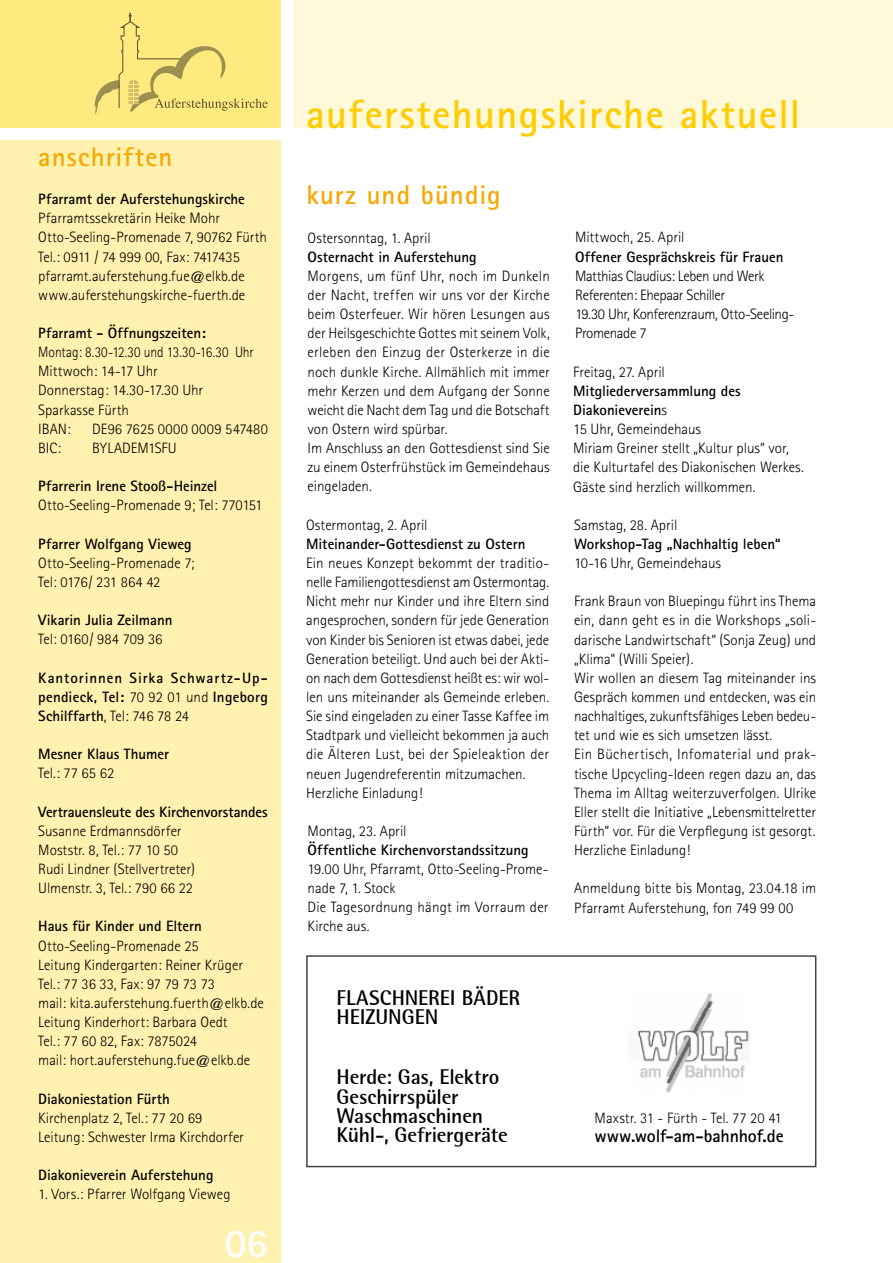
<style>
.page{position:relative;width:893px;height:1263px;background:#fff}
.page>*{position:absolute;margin:0;border:0;box-sizing:border-box;transform-origin:0 0}
.t1{font:700 40.5px "Rotis Sans Serif";letter-spacing:.035em;color:#fc0}
.t2{font:700 40.5px "Rotis Sans Serif";color:#fff}
.t3{font:700 27px "Rotis Sans Serif";letter-spacing:.035em;color:#f6a800}
.t4{font:700 21px/19.2px "Rotis Semi Sans";letter-spacing:-.005em;color:#000}
.t5{font:700 18px "Rotis Sans Serif";letter-spacing:-.01em;color:#000}
.t6{font:300 15px/19.2px "Rotis Sans Serif";color:#000}
.t7{font:700 15px/19.2px "Rotis Sans Serif";color:#000;text-align:justify}
.t8{font:300 15px/19.2px "Rotis Sans Serif";letter-spacing:-.03em;color:#000}
.t9{font:300 15px/19.2px "Rotis Sans Serif";color:#000;scale:.9 1}
.s1{font-weight:300}
.s2{font-weight:700}
</style>
<div class="page">
<div style="left:293px;top:0;width:600px;height:128px;background:#fff8d9"></div>
<div style="left:0;top:0;width:281px;height:128px;background:#ffea7f"></div>
<div style="left:0;top:140px;width:281px;height:1123px;background:#fff1af"></div>
<svg style="left:94px;top:13px;width:174px;height:102px"></svg>
<div style="left:306px;top:955px;width:510px;height:212px;border:2px solid #454445"></div>
<img style="left:632px;top:993px;width:117px;height:99px">
<h2 class="t3" style="left:38px;top:140px;width:136px">anschriften</h2>
<p class="t7" style="left:38px;top:189px;width:208px">Pfarramt der Auferstehungskirche</p>
<p class="t6" style="left:38px;top:209px;width:230px">Pfarramtssekretärin Heike Mohr Otto-Seeling-Promenade 7, 90762 Fürth Tel.: 0911 / 74 999 00, Fax: 7417435 pfarramt.auferstehung.fue@elkb.de www.auferstehungskirche-fuerth.de</p>
<p class="t7" style="left:38px;top:323px;width:169px">Pfarramt - Öffnungszeiten:</p>
<p class="t9" style="left:38px;top:343px;width:241px">Montag: 8.30-12.30 und 13.30-16.30 Uhr<br>Mittwoch: 14-17 Uhr<br>Donnerstag: 14.30-17.30 Uhr<br>Sparkasse Fürth<br>IBAN:</p>
<p class="t6" style="left:92px;top:419px;width:177px">DE96 7625 0000 0009 547480</p>
<p class="t6" style="left:38px;top:438px;width:24px">BIC:</p>
<p class="t6" style="left:92px;top:438px;width:86px">BYLADEM1SFU</p>
<p class="t7" style="left:38px;top:476px;width:181px">Pfarrerin Irene Stooß-Heinzel</p>
<p class="t6" style="left:38px;top:496px;width:226px">Otto-Seeling-Promenade 9; Tel: 770151</p>
<p class="t7" style="left:38px;top:534px;width:155px">Pfarrer Wolfgang Vieweg</p>
<p class="t6" style="left:38px;top:553px;width:158px">Otto-Seeling-Promenade 7;<br>Tel: 0176/ 231 864 42</p>
<p class="t7" style="left:38px;top:610px;width:136px">Vikarin Julia Zeilmann</p>
<p class="t6" style="left:38px;top:630px;width:126px">Tel: 0160/ 984 709 36</p>
<p class="t7" style="left:38px;top:668px;width:231px">Kantorinnen Sirka Schwartz-Up&shy;pendieck, Tel: <span class="s1">70 92 01 und</span> Ingeborg Schilffarth<span class="s1">, Tel: 746 78 24</span></p>
<p class="t7" style="left:38px;top:744px;width:132px">Mesner Klaus Thumer</p>
<p class="t6" style="left:38px;top:764px;width:78px">Tel.: 77 65 62</p>
<p class="t7" style="left:38px;top:801px;width:231px">Vertrauensleute des Kirchenvorstandes</p>
<p class="t6" style="left:38px;top:821px;width:158px">Susanne Erdmannsdörfer<br>Moststr. 8, Tel.: 77 10 50<br>Rudi Lindner (Stellvertreter)<br>Ulmenstr. 3, Tel.: 790 66 22</p>
<p class="t7" style="left:38px;top:916px;width:165px">Haus für Kinder und Eltern</p>
<p class="t6" style="left:38px;top:936px;width:227px">Otto-Seeling-Promenade 25<br>Leitung Kindergarten: Reiner Krüger Tel.: 77 36 33, Fax: 97 79 73 73<br>mail: kita.auferstehung.fuerth@elkb.de Leitung Kinderhort: Barbara Oedt<br>Tel.: 77 60 82, Fax: 7875024<br>mail: hort.auferstehung.fue@elkb.de</p>
<p class="t7" style="left:38px;top:1089px;width:133px">Diakoniestation Fürth</p>
<p class="t6" style="left:38px;top:1108px;width:207px">Kirchenplatz 2, Tel.: 77 20 69<br>Leitung: Schwester Irma Kirchdorfer</p>
<p class="t7" style="left:38px;top:1165px;width:177px">Diakonieverein Auferstehung</p>
<p class="t6" style="left:38px;top:1185px;width:194px">1. Vors.: Pfarrer Wolfgang Vieweg</p>
<h1 class="t2" style="left:225px;top:1217px;width:45px">06</h1>
<h1 class="t1" style="left:306px;top:88px;width:496px">auferstehungskirche aktuell</h1>
<h2 class="t3" style="left:306px;top:178px;width:196px">kurz und bündig</h2>
<p class="t6" style="left:308px;top:228px;width:125px">Ostersonntag, 1. April</p>
<p class="t7" style="left:308px;top:247px;width:171px">Osternacht in Auferstehung</p>
<p class="t6" style="left:308px;top:266px;width:244px">Morgens, um fünf Uhr, noch im Dunkeln der Nacht, treffen wir uns vor der Kirche beim Osterfeuer. Wir hören Lesungen aus der Heilsgeschichte Gottes mit seinem Volk, erleben den Einzug der Osterkerze in die noch dunkle Kirche. Allmählich mit immer mehr Kerzen und dem Aufgang der Sonne weicht die Nacht dem Tag und die Botschaft von Ostern wird spürbar.<br>Im Anschluss an den Gottesdienst sind Sie zu einem Osterfrühstück im Gemeindehaus eingeladen.</p>
<p class="t6" style="left:306px;top:515px;width:123px">Ostermontag, 2. April</p>
<p class="t7" style="left:306px;top:534px;width:221px">Miteinander-Gottesdienst zu Ostern</p>
<p class="t6" style="left:306px;top:553px;width:245px">Ein neues Konzept bekommt der traditio&shy;nelle Familiengottesdienst am Ostermontag.<br>Nicht mehr nur Kinder und ihre Eltern sind angesprochen, sondern für jede Generation von Kinder bis Senioren ist etwas dabei, jede Generation beteiligt. Und auch bei der Akti&shy;on nach dem Gottesdienst heißt es: wir wol&shy;len uns miteinander als Gemeinde erleben.<br>Sie sind eingeladen zu einer Tasse Kaffee im Stadtpark und vielleicht bekommen ja auch die Älteren Lust, bei der Spieleaktion der neuen Jugendreferentin mitzumachen.<br>Herzliche Einladung!</p>
<p class="t6" style="left:308px;top:821px;width:100px">Montag, 23. April</p>
<p class="t7" style="left:308px;top:840px;width:223px">Öffentliche Kirchenvorstandssitzung</p>
<p class="t6" style="left:308px;top:859px;width:242px">19.00 Uhr, Pfarramt, Otto-Seeling-Prome&shy;nade 7, 1. Stock<br>Die Tagesordnung hängt im Vorraum der<br>Kirche aus.</p>
<h3 class="t4" style="left:337px;top:988px;width:185px">FLASCHNEREI BÄDER<br>HEIZUNGEN</h3>
<h3 class="t4" style="left:337px;top:1067px;width:173px">Herde: Gas, Elektro<br>Geschirrspüler<br>Waschmaschinen<br>Kühl-, Gefriergeräte</h3>
<p class="t6" style="left:575px;top:228px;width:111px">Mittwoch, 25. April</p>
<p class="t7" style="left:575px;top:247px;width:210px">Offener Gesprächskreis für Frauen</p>
<p class="t8" style="left:575px;top:266px;width:221px">Matthias Claudius: Leben und Werk<br>Referenten: Ehepaar Schiller<br>19.30 Uhr, Konferenzraum, Otto-Seeling-<br>Promenade 7</p>
<p class="t6" style="left:573px;top:362px;width:93px">Freitag, 27. April</p>
<p class="t6" style="left:573px;top:381px;width:232px"><span class="s2">Mitgliederversammlung des<br>Diakonieverein</span>s<br>15 Uhr, Gemeindehaus<br>Miriam Greiner stellt „Kultur plus“ vor, die Kulturtafel des Diakonischen Werkes.<br>Gäste sind herzlich willkommen.</p>
<p class="t6" style="left:574px;top:515px;width:105px">Samstag, 28. April</p>
<p class="t7" style="left:574px;top:534px;width:208px">Workshop-Tag „Nachhaltig leben“</p>
<p class="t6" style="left:574px;top:553px;width:149px">10-16 Uhr, Gemeindehaus</p>
<p class="t6" style="left:574px;top:592px;width:244px">Frank Braun von Bluepingu führt ins Thema ein, dann geht es in die Workshops „soli&shy;darische Landwirtschaft“ (Sonja Zeug) und „Klima“ (Willi Speier).<br>Wir wollen an diesem Tag miteinander ins Gespräch kommen und entdecken, was ein nachhaltiges, zukunftsfähiges Leben bedeu&shy;tet und wie es sich umsetzen lässt.<br>Ein Büchertisch, Infomaterial und prak&shy;tische Upcycling-Ideen regen dazu an, das Thema im Alltag weiterzuverfolgen. Ulrike Eller stellt die Initiative „Lebensmittelretter Fürth“ vor. Für die Verpflegung ist gesorgt.<br>Herzliche Einladung!</p>
<p class="t6" style="left:574px;top:879px;width:244px">Anmeldung bitte bis Montag, 23.04.18 im<br>Pfarramt Auferstehung, fon 749 99 00</p>
<p class="t6" style="left:595px;top:1108px;width:189px">Maxstr. 31 - Fürth - Tel. 77 20 41</p>
<p class="t5" style="left:595px;top:1124px;width:191px">www.wolf-am-bahnhof.de</p>
</div>
